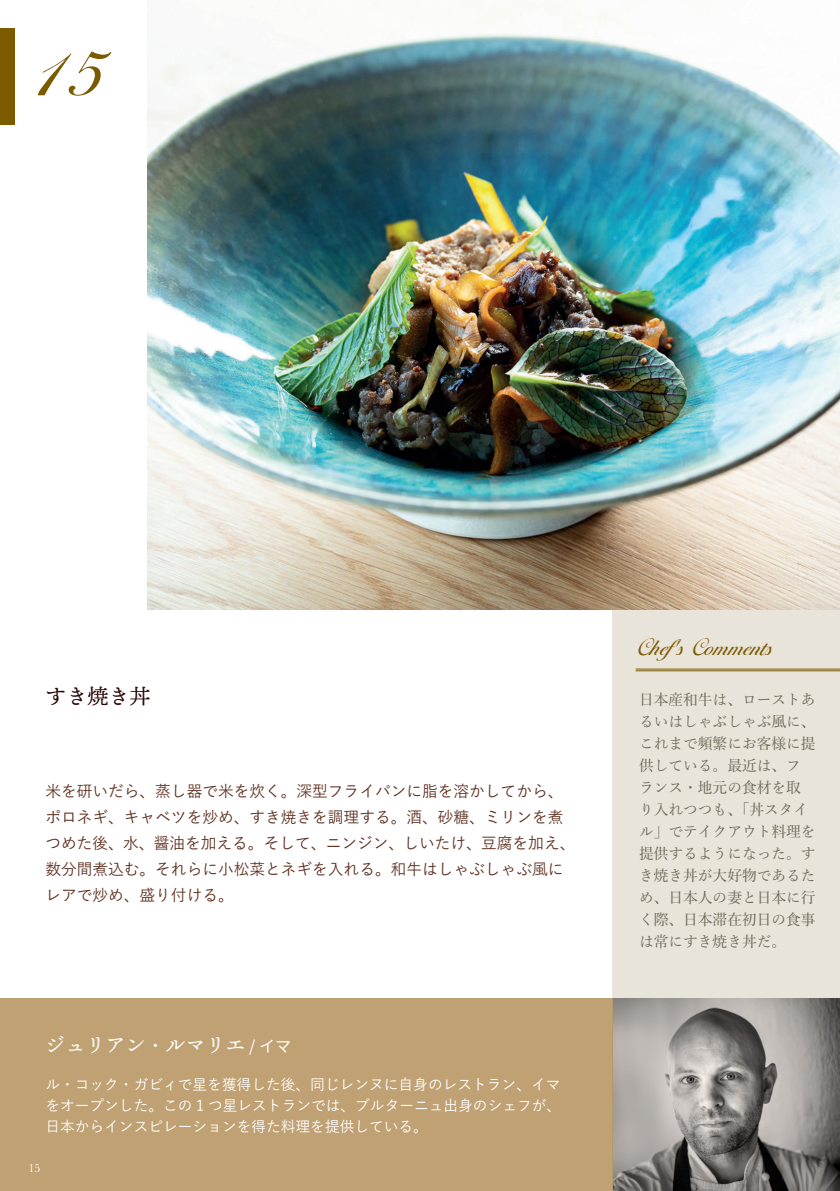
<style>
.page{position:relative;width:840px;height:1191px;background:#fff}
.page>*{position:absolute;margin:0;border:0;box-sizing:border-box;transform-origin:0 0}
.t1{font:84px "Cotillion";color:#7c5a00}
.t2{font:28px "Cotillion";color:#7c5a00}
.t3{font:21px "Ten Mincho Text";color:#2a0505}
.t4{font:20px "Ten Mincho Text";color:#fff}
.t5{font:500 16px/26px "Yu Go";color:#5e2f1f}
.t6{font:500 15px/22px "Yu Min";color:#6d6c58}
.t7{font:500 15px/21px "Yu Go";color:#fff;text-align:justify}
.t8{font:12px "Baskerville";color:#fff}
.s1{font-family:"Gen Shin Gothic";font-size:16px}
</style>
<div class="page">
<div style="left:0;top:998px;width:839px;height:193px;background:#bfa173"></div>
<div style="left:612px;top:609px;width:227px;height:582px;background:#e9e4da"></div>
<div style="left:0;top:28px;width:14px;height:97px;background:#7c5a00"></div>
<hr style="left:635px;top:668px;width:204px;height:1px;background:#7c5a00">
<hr style="left:635px;top:670px;width:204px;height:1px;background:#7c5a00">
<img style="left:612px;top:998px;width:227px;height:193px">
<img style="left:147px;top:33px;width:692px;height:576px">
<p class="t1" style="left:37px;top:28px;width:75px">15</p>
<p class="t3" style="left:45px;top:684px;width:106px">すき焼き丼</p>
<p class="t5" style="left:45px;top:776px;width:531px">米を研いだら、蒸し器で米を炊く。深型フライパンに脂を溶かしてから、ポロネギ、キャベツを炒め、すき焼きを調理する。酒、砂糖、ミリンを煮つめた後、水、醤油を加える。そして、ニンジン、しいたけ、豆腐を加え、数分間煮込む。それらに小松菜とネギを入れる。和牛はしゃぶしゃぶ風にレアで炒め、盛り付ける。</p>
<p class="t4" style="left:45px;top:1033px;width:247px">ジュリアン・ルマリエ <span class="s1">/ イマ</span></p>
<p class="t7" style="left:45px;top:1071px;width:517px">ル・コック・ガビィで星を獲得した後、同じレンヌに自身のレストラン、イマをオープンした。この 1 つ星レストランでは、ブルターニュ出身のシェフが、日本からインスピレーションを得た料理を提供している。</p>
<p class="t8" style="left:28px;top:1160px;width:13px">15</p>
<p class="t2" style="left:638px;top:632px;width:138px">Chef's Comments</p>
<p class="t6" style="left:638px;top:687px;width:178px">日本産和牛は、ローストあるいはしゃぶしゃぶ風に、これまで頻繁にお客様に提供している。最近は、フランス・地元の食材を取り入れつつも、「丼スタイル」でテイクアウト料理を提供するようになった。すき焼き丼が大好物であるため、日本人の妻と日本に行く際、日本滞在初日の食事は常にすき焼き丼だ。</p>
</div>
